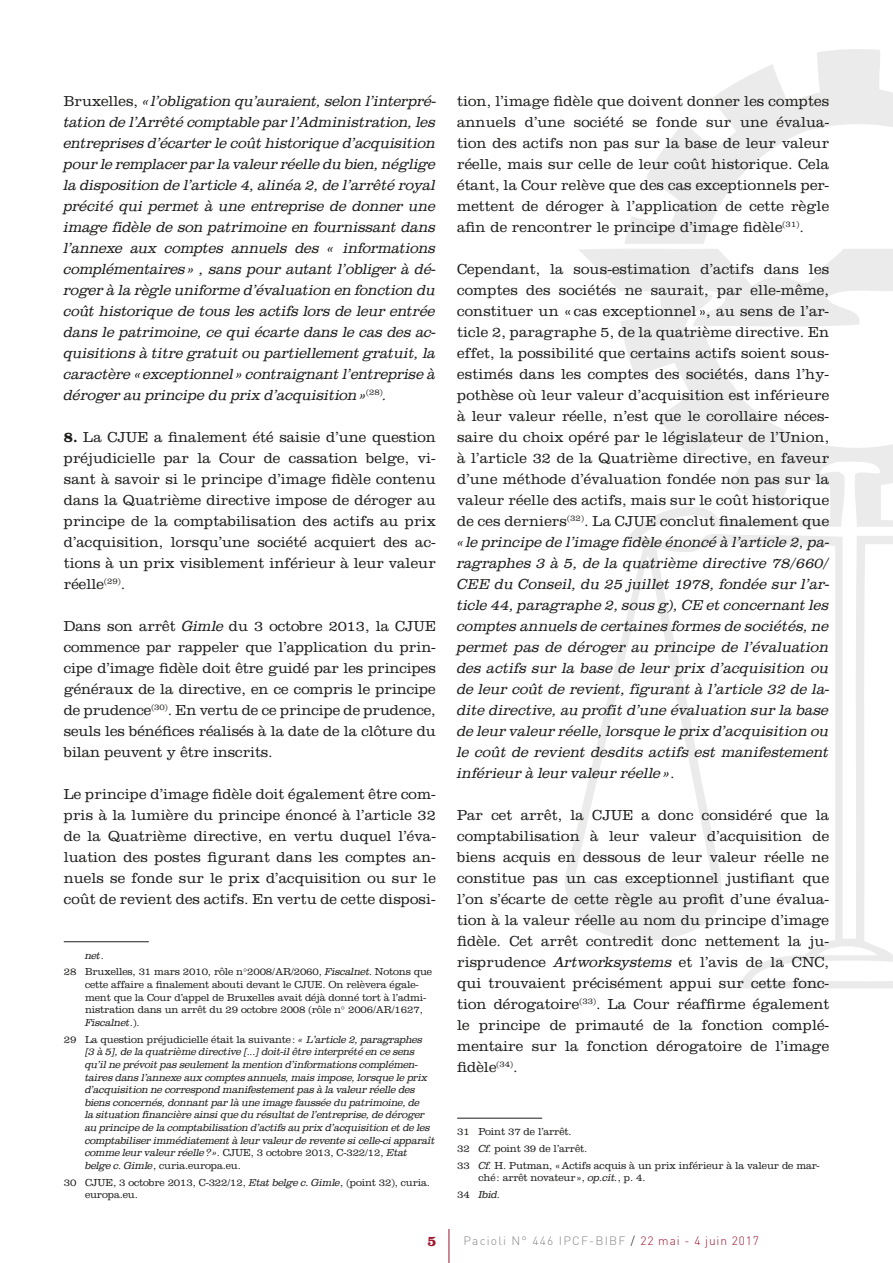
<style>
.page{position:relative;width:893px;height:1263px;background:#fff}
.page>*{position:absolute;margin:0;border:0;box-sizing:border-box;transform-origin:0 0}
.t1{font:300 15px/21px "Clarendon LT Std";letter-spacing:.005em;color:#1d1d1b;text-align:justify}
.t2{font:italic 300 15px/21px "Clarendon Std";color:#1d1d1b;text-align:justify}
.t3{font:700 14.85px "Clarendon LT Std";color:#9d162e}
.t4{font:300 12px "DIN";letter-spacing:.1em;color:#878787}
.t5{font:300 10.5px/12.6px "Clarendon LT Std";letter-spacing:-.015em;color:#1d1d1b}
.t6{font:italic 300 10.5px/12.6px "Clarendon Std";letter-spacing:-.02em;color:#1d1d1b}
.s1{font-family:"Clarendon LT Std";font-style:normal}
.s2{font-weight:700}
.s3{font-family:"Clarendon Std";font-style:italic}
.s4{color:#1d1d1b}
.s5{color:#9d162e}
</style>
<div class="page">
<svg style="left:565px;top:49px;width:328px;height:939px"></svg>
<hr style="left:449px;top:1229px;width:1px;height:34px;background:#9d162e">
<hr style="left:64px;top:941px;width:85px;height:1px;background:#1d1d1b">
<hr style="left:457px;top:1118px;width:85px;height:1px;background:#1d1d1b">
<p class="t2" style="left:64px;top:91px;width:374px"><span class="s1">Bruxelles,</span> « l’obligation qu’auraient, selon l’interpré&shy;tation de l’Arrêté comptable par l’Administration, les entreprises d’écarter le coût historique d’acquisition pour le remplacer par la valeur réelle du bien, néglige la disposition de l’article 4, alinéa 2, de l’arrêté royal précité qui permet à une entreprise de donner une image fidèle de son patrimoine en fournissant dans l’annexe aux comptes annuels des « informations complémentaires» , sans pour autant l’obliger à dé&shy;roger à la règle uniforme d’évaluation en fonction du coût historique de tous les actifs lors de leur entrée dans le patrimoine, ce qui écarte dans le cas des ac&shy;quisitions à titre gratuit ou partiellement gratuit, la caractère «exceptionnel » contraignant l’entreprise à déroger au principe du prix d’acquisition»<sup>(28)</sup>.</p>
<p class="t1" style="left:64px;top:427px;width:374px"><span class="s2">8.</span> La CJUE a finalement été saisie d’une question préjudicielle par la Cour de cassation belge, vi&shy;sant à savoir si le principe d’image fidèle contenu dans la Quatrième directive impose de déroger au principe de la comptabilisation des actifs au prix d’acquisition, lorsqu’une société acquiert des ac&shy;tions à un prix visiblement inférieur à leur valeur réelle<sup>(29)</sup>.</p>
<p class="t1" style="left:64px;top:616px;width:374px">Dans son arrêt <span class="s3">Gimle</span> du 3 octobre 2013, la CJUE commence par rappeler que l’application du prin&shy;cipe d’image fidèle doit être guidé par les principes généraux de la directive, en ce compris le principe de prudence<sup>(30)</sup>. En vertu de ce principe de prudence, seuls les bénéfices réalisés à la date de la clôture du bilan peuvent y être inscrits.</p>
<p class="t1" style="left:64px;top:784px;width:374px">Le principe d’image fidèle doit également être com&shy;pris à la lumière du principe énoncé à l’article 32 de la Quatrième directive, en vertu duquel l’éva&shy;luation des postes figurant dans les comptes an&shy;nuels se fonde sur le prix d’acquisition ou sur le coût de revient des actifs. En vertu de cette disposi-</p>
<p class="t6" style="left:85px;top:949px;width:20px">net<span class="s1">.</span></p>
<p class="t5" style="left:85px;top:966px;width:349px;text-indent:-21px">28 Bruxelles, 31 mars 2010, rôle n°2008/AR/2060, <span class="s3">Fiscalnet.</span> Notons que cette affaire a finalement abouti devant le CJUE. On relèvera égale&shy;ment que la Cour d’appel de Bruxelles avait déjà donné tort à l’admi&shy;nistration dans un arrêt du 29 octobre 2008 (rôle n° 2006/AR/1627,</p>
<p class="t6" style="left:85px;top:1016px;width:56px">Fiscalnet<span class="s1">.).</span></p>
<p class="t5" style="left:64px;top:1033px;width:360px">29 La question préjudicielle était la suivante: <span class="s3">« L’article 2, paragraphes</span></p>
<p class="t6" style="left:85px;top:1045px;width:352px">[3 à 5], de la quatrième directive [...] doit-il être interprété en ce sens qu’il ne prévoit pas seulement la mention d’informations complémen&shy;taires dans l’annexe aux comptes annuels, mais impose, lorsque le prix d’acquisition ne correspond manifestement pas à la valeur réelle des biens concernés, donnant par là une image faussée du patrimoine, de<br>la situation financière ainsi que du résultat de l’entreprise, de déroger au principe de la comptabilisation d’actifs au prix d’acquisition et de les comptabiliser immédiatement à leur valeur de revente si celle-ci apparaît</p>
<p class="t5" style="left:85px;top:1146px;width:324px"><span class="s3">comme leur valeur réelle?»</span>. CJUE, 3 octobre 2013, C-322/12, <span class="s3">Etat belge c. Gimle</span>, curia.europa.eu.</p>
<p class="t5" style="left:85px;top:1176px;width:346px;text-indent:-21px">30 CJUE, 3 octobre 2013, C-322/12, <span class="s3">Etat belge c. Gimle</span>, (point 32), curia. europa.eu.</p>
<p class="t1" style="left:457px;top:91px;width:374px">tion, l’image fidèle que doivent donner les comptes annuels d’une société se fonde sur une évalua&shy;tion des actifs non pas sur la base de leur valeur réelle, mais sur celle de leur coût historique. Cela étant, la Cour relève que des cas exceptionnels per&shy;mettent de déroger à l’application de cette règle afin de rencontrer le principe d’image fidèle<sup>(31)</sup>.</p>
<p class="t1" style="left:457px;top:259px;width:374px">Cependant, la sous-estimation d’actifs dans les comptes des sociétés ne saurait, par elle-même, constituer un « cas exceptionnel », au sens de l’ar&shy;ticle 2, paragraphe 5, de la quatrième directive. En effet, la possibilité que certains actifs soient sous&shy;estimés dans les comptes des sociétés, dans l’hy&shy;pothèse où leur valeur d’acquisition est inférieure à leur valeur réelle, n’est que le corollaire néces&shy;saire du choix opéré par le législateur de l’Union, à l’article 32 de la Quatrième directive, en faveur d’une méthode d’évaluation fondée non pas sur la valeur réelle des actifs, mais sur le coût historique de ces derniers<sup>(32)</sup>. La CJUE conclut finalement que</p>
<p class="t2" style="left:457px;top:532px;width:374px">« le principe de l’image fidèle énoncé à l’article 2, pa&shy;ragraphes 3 à 5, de la quatrième directive 78/660/ CEE du Conseil, du 25 juillet 1978, fondée sur l’ar&shy;ticle 44, paragraphe 2, sous g), CE et concernant les comptes annuels de certaines formes de sociétés, ne permet pas de déroger au principe de l’évaluation des actifs sur la base de leur prix d’acquisition ou de leur coût de revient, figurant à l’article 32 de la&shy;dite directive, au profit d’une évaluation sur la base de leur valeur réelle, lorsque le prix d’acquisition ou le coût de revient desdits actifs est manifestement inférieur à leur valeur réelle »<span class="s1">.</span></p>
<p class="t1" style="left:457px;top:805px;width:374px">Par cet arrêt, la CJUE a donc considéré que la comptabilisation à leur valeur d’acquisition de biens acquis en dessous de leur valeur réelle ne constitue pas un cas exceptionnel justifiant que l’on s’écarte de cette règle au profit d’une évalua&shy;tion à la valeur réelle au nom du principe d’image fidèle. Cet arrêt contredit donc nettement la ju&shy;risprudence <span class="s3">Artworksystems</span> et l’avis de la CNC, qui trouvaient précisément appui sur cette fonc&shy;tion dérogatoire<sup>(33)</sup>. La Cour réaffirme également le principe de primauté de la fonction complé&shy;mentaire sur la fonction dérogatoire de l’image fidèle<sup>(34)</sup>.</p>
<p class="t5" style="left:457px;top:1123px;width:364px;line-height:16.8px">31 Point 37 de l’arrêt.<br>32 <span class="s3">Cf.</span> point 39 de l’arrêt.<br>33 <span class="s3">Cf.</span> H. Putman, «Actifs acquis à un prix inférieur à la valeur de mar-</p>
<p class="t5" style="left:478px;top:1171px;width:169px">ché: arrêt novateur», <span class="s3">op.cit.</span>, p. 4.</p>
<p class="t6" style="left:457px;top:1188px;width:45px"><span class="s1">34</span> Ibid.</p>
<p class="t3" style="left:427px;top:1232px;width:11px">5</p>
<p class="t4" style="left:463px;top:1233px;width:297px">Pacioli N° 446 IPCF-BIBF <span class="s4">/</span> <span class="s5">22 mai - 4 juin 2017</span></p>
</div>
